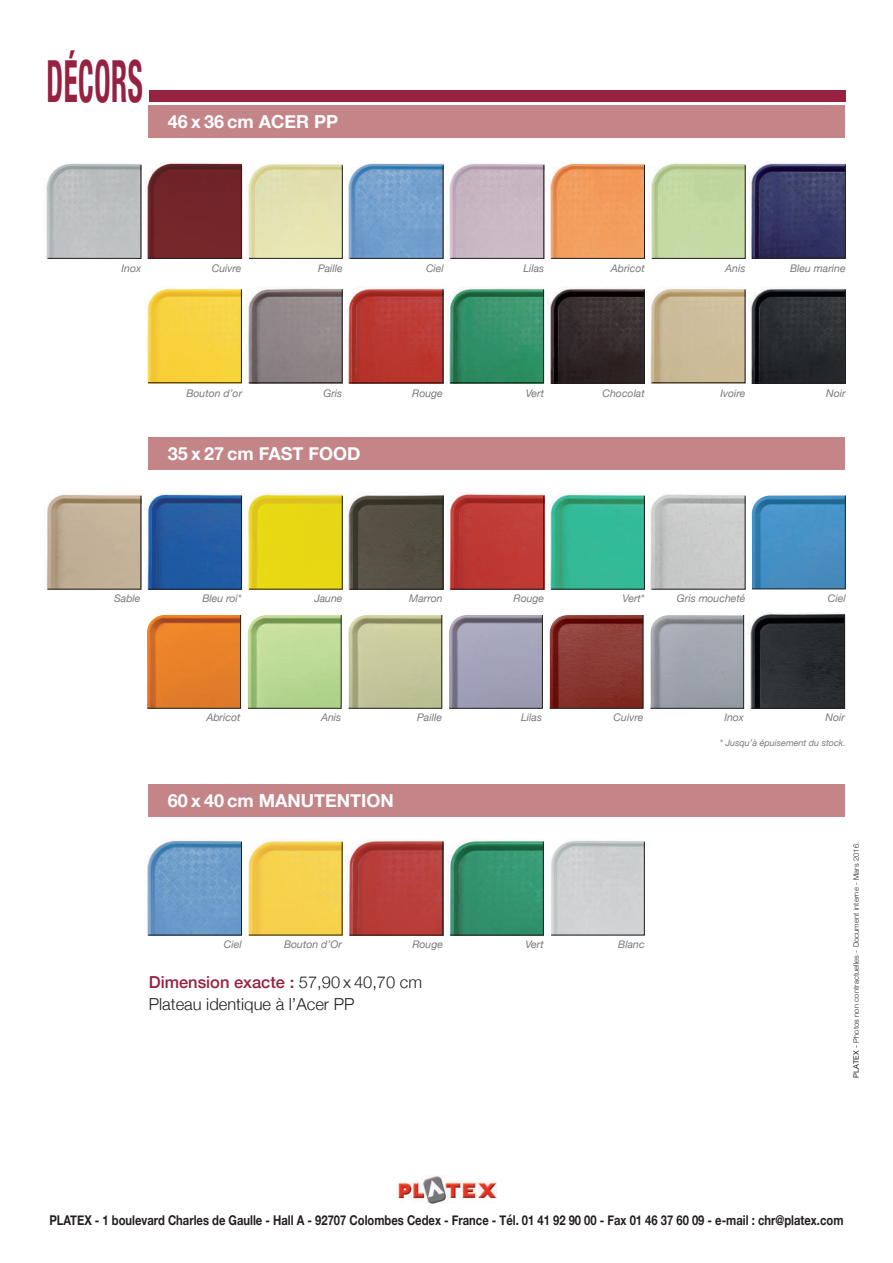
<style>
.page{position:relative;width:893px;height:1263px;background:#fff}
.page>*{position:absolute;margin:0;border:0;box-sizing:border-box;transform-origin:0 0}
.t1{font:700 condensed 58.05px "Helvetica Neue";letter-spacing:.02em;color:#962140;scale:.5 1}
.t2{font:700 18px "Helvetica Neue";color:#fff}
.t3{font:300 16.5px/22.5px "Helvetica Neue";color:#231f20}
.t4{font:700 13.5px "Helvetica Neue";color:#231f20;scale:.83 1}
.t5{font:italic 10.5px "Helvetica Neue";color:#7a777c}
.t6{font:italic 9px "Helvetica Neue";color:#7a777c}
.t7{font:300 7.5px "Helvetica Neue";letter-spacing:.02em;color:#231f20}
.s1{font-weight:500;color:#962140}
.s2{font-weight:400}
</style>
<div class="page">
<img style="left:398px;top:1176px;width:99px;height:28px">
<svg style="left:47px;top:164px;width:95px;height:95px;background:#b9bcbd"></svg>
<img style="left:46px;top:494px;width:44px;height:95px">
<svg style="left:47px;top:495px;width:95px;height:95px;background:#bdaa92"></svg>
<img style="left:146px;top:162px;width:96px;height:97px">
<svg style="left:148px;top:164px;width:94px;height:95px;background:#72282b"></svg>
<svg style="left:148px;top:495px;width:94px;height:95px;background:#265ba1"></svg>
<svg style="left:147px;top:289px;width:95px;height:94px;background:#f3ce41"></svg>
<svg style="left:147px;top:615px;width:94px;height:94px;background:#e07c2a"></svg>
<svg style="left:248px;top:164px;width:95px;height:95px;background:#dfddae"></svg>
<svg style="left:248px;top:495px;width:95px;height:95px;background:#e2d21a"></svg>
<svg style="left:248px;top:289px;width:95px;height:94px;background:#8c8284"></svg>
<svg style="left:247px;top:615px;width:95px;height:94px;background:#b4d18f"></svg>
<svg style="left:349px;top:164px;width:95px;height:95px;background:#729dc9"></svg>
<img style="left:346px;top:494px;width:97px;height:95px">
<svg style="left:349px;top:495px;width:95px;height:95px;background:#544f42"></svg>
<svg style="left:349px;top:289px;width:95px;height:94px;background:#b63a34"></svg>
<svg style="left:348px;top:615px;width:94px;height:94px;background:#c0c297"></svg>
<svg style="left:148px;top:841px;width:94px;height:95px;background:#6c9bc7"></svg>
<img style="left:449px;top:163px;width:44px;height:96px">
<svg style="left:450px;top:164px;width:94px;height:95px;background:#c7b5c2"></svg>
<img style="left:449px;top:493px;width:95px;height:96px">
<svg style="left:450px;top:495px;width:94px;height:95px;background:#bb3c37"></svg>
<svg style="left:450px;top:289px;width:94px;height:94px;background:#368f68"></svg>
<svg style="left:449px;top:615px;width:94px;height:94px;background:#9d9bb1"></svg>
<svg style="left:248px;top:841px;width:95px;height:95px;background:#f1cd50"></svg>
<svg style="left:550px;top:164px;width:95px;height:95px;background:#ec9a5e"></svg>
<svg style="left:550px;top:495px;width:95px;height:95px;background:#37b491"></svg>
<svg style="left:550px;top:289px;width:95px;height:94px;background:#352c2d"></svg>
<svg style="left:549px;top:615px;width:95px;height:94px;background:#863832"></svg>
<svg style="left:349px;top:841px;width:94px;height:95px;background:#b54340"></svg>
<svg style="left:651px;top:164px;width:195px;height:95px;background:#7f8a85"></svg>
<svg style="left:651px;top:495px;width:195px;height:95px;background:#89abc3"></svg>
<svg style="left:651px;top:289px;width:195px;height:94px;background:#7d7667"></svg>
<img style="left:748px;top:612px;width:97px;height:96px">
<svg style="left:650px;top:615px;width:94px;height:94px;background:#9da3ab"></svg>
<svg style="left:449px;top:841px;width:95px;height:95px;background:#38906e"></svg>
<svg style="left:751px;top:614px;width:94px;height:95px;background:#2a2e30"></svg>
<svg style="left:551px;top:841px;width:94px;height:95px;background:#cbcdce"></svg>
<div style="left:149px;top:106px;width:696px;height:32px;background:#c48589"></div>
<div style="left:149px;top:437px;width:696px;height:33px;background:#c48589"></div>
<div style="left:149px;top:784px;width:696px;height:33px;background:#c48589"></div>
<div style="left:149px;top:90px;width:697px;height:11px;background:#962140"></div>
<h1 class="t1" style="left:46px;top:33px;width:194px">DÉCORS</h1>
<h2 class="t2" style="left:168px;top:108px;width:172px">46 x 36 cm ACER PP</h2>
<p class="t5" style="left:122px;top:261px;width:21px">Inox</p>
<p class="t5" style="left:212px;top:261px;width:31px">Cuivre</p>
<p class="t5" style="left:790px;top:260px;width:57px">Bleu marine</p>
<p class="t5" style="left:426px;top:261px;width:19px">Ciel</p>
<p class="t5" style="left:523px;top:261px;width:22px">Lilas</p>
<p class="t5" style="left:318px;top:261px;width:26px">Paille</p>
<p class="t5" style="left:611px;top:261px;width:36px">Abricot</p>
<p class="t5" style="left:725px;top:261px;width:22px">Anis</p>
<p class="t5" style="left:186px;top:386px;width:57px">Bouton d’or</p>
<p class="t5" style="left:323px;top:386px;width:20px">Gris</p>
<p class="t5" style="left:412px;top:386px;width:32px">Rouge</p>
<h2 class="t2" style="left:168px;top:439px;width:194px">35 x 27 cm FAST FOOD</h2>
<p class="t5" style="left:526px;top:386px;width:20px">Vert</p>
<p class="t5" style="left:602px;top:386px;width:44px">Chocolat</p>
<p class="t5" style="left:826px;top:386px;width:21px">Noir</p>
<p class="t5" style="left:720px;top:386px;width:27px">Ivoire</p>
<p class="t5" style="left:114px;top:590px;width:28px">Sable</p>
<p class="t5" style="left:202px;top:590px;width:41px">Bleu roi*</p>
<p class="t5" style="left:828px;top:591px;width:19px">Ciel</p>
<p class="t5" style="left:677px;top:590px;width:70px">Gris moucheté</p>
<p class="t5" style="left:314px;top:590px;width:30px">Jaune</p>
<p class="t5" style="left:409px;top:590px;width:35px">Marron</p>
<p class="t5" style="left:514px;top:590px;width:32px">Rouge</p>
<p class="t5" style="left:622px;top:590px;width:23px">Vert*</p>
<p class="t5" style="left:206px;top:710px;width:36px">Abricot</p>
<p class="t5" style="left:321px;top:710px;width:22px">Anis</p>
<p class="t5" style="left:417px;top:710px;width:26px">Paille</p>
<p class="t5" style="left:521px;top:710px;width:22px">Lilas</p>
<p class="t5" style="left:614px;top:710px;width:31px">Cuivre</p>
<p class="t5" style="left:724px;top:710px;width:21px">Inox</p>
<p class="t5" style="left:825px;top:710px;width:21px">Noir</p>
<p class="t6" style="left:720px;top:737px;width:127px">* Jusqu’à épuisement du stock.</p>
<h2 class="t2" style="left:168px;top:786px;width:227px">60 x 40 cm MANUTENTION</h2>
<p class="t5" style="left:224px;top:937px;width:19px">Ciel</p>
<p class="t5" style="left:284px;top:937px;width:59px">Bouton d’Or</p>
<p class="t5" style="left:412px;top:937px;width:32px">Rouge</p>
<p class="t5" style="left:525px;top:937px;width:20px">Vert</p>
<p class="t5" style="left:618px;top:937px;width:28px">Blanc</p>
<h3 class="t3" style="left:149px;top:969px;width:275px"><span class="s1">Dimension exacte :</span> 57,90 x 40,70 cm<br>Plateau identique à l’Acer PP</h3>
<p class="t7" style="left:850px;top:1078px;width:238px;rotate:-90deg"><span class="s2">PLATEX -</span> Photos non contractuelles - Document interne - Mars 2016.</p>
<p class="t4" style="left:49px;top:1210px;width:958px">PLATEX - 1 boulevard Charles de Gaulle - Hall A - 92707 Colombes Cedex - France - Tél. 01 41 92 90 00 - Fax 01 46 37 60 09 - e-mail : chr@platex.com</p>
</div>
